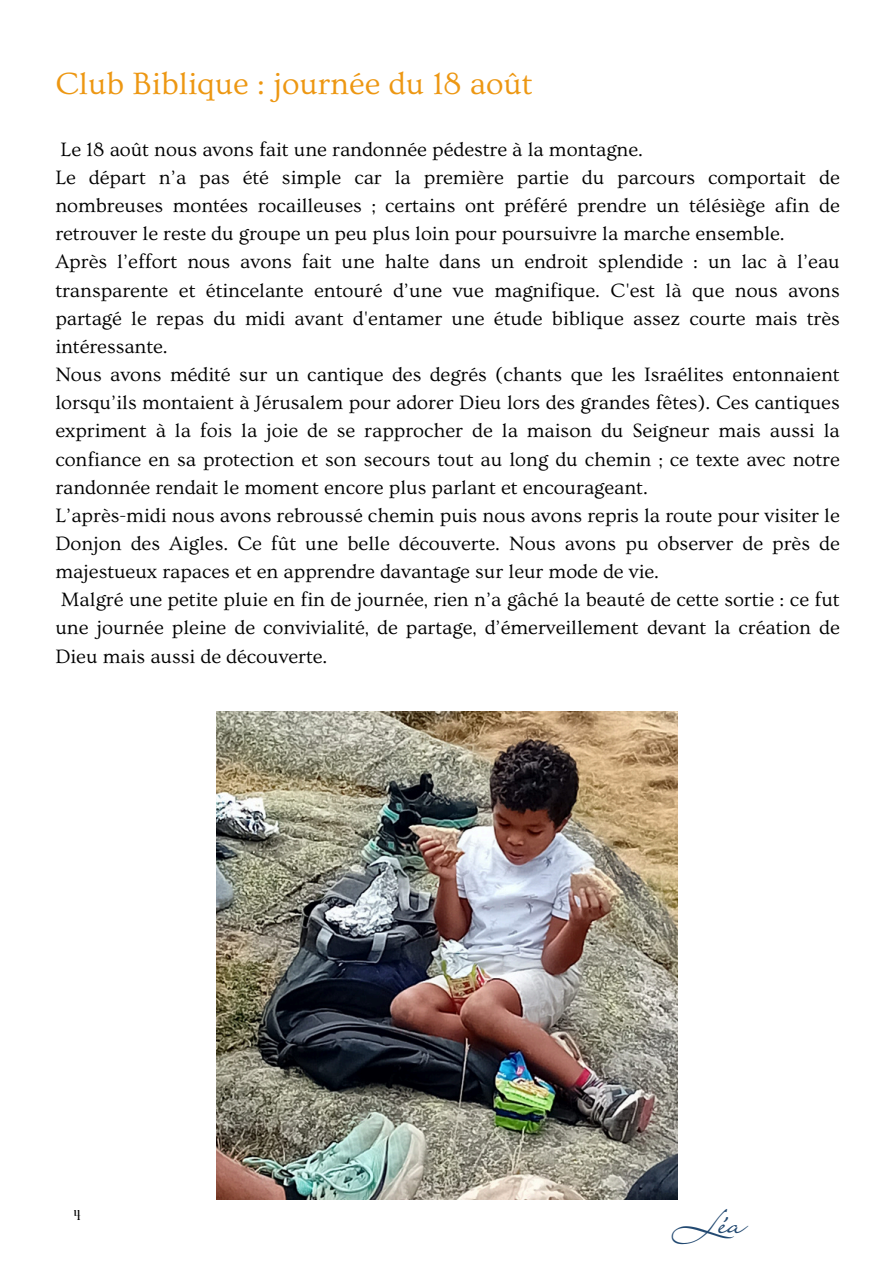
<style>
.page{position:relative;width:894px;height:1264px;background:#fff}
.page>*{position:absolute;margin:0;border:0;box-sizing:border-box;transform-origin:0 0}
.t1{font:37.05px "Liana";color:#224971}
.t2{font:32.25px "Ovo";color:#ed9712}
.t3{font:20.25px/28.2px "Ovo";color:#000001}
.t4{font:14.55px "Perandoryv 2";color:#000001}
</style>
<div class="page">
<img style="left:216px;top:712px;width:461px;height:487px">
<h2 class="t2" style="left:55px;top:66px;width:478px">Club Biblique : journée du 18 août</h2>
<p class="t3" style="left:55px;top:136px;width:785px">Le 18 août nous avons fait une randonnée pédestre à la montagne.<br>Le départ n’a pas été simple car la première partie du parcours comportait de nombreuses montées rocailleuses ; certains ont préféré prendre un télésiège afin de retrouver le reste du groupe un peu plus loin pour poursuivre la marche ensemble.<br>Après l’effort nous avons fait une halte dans un endroit splendide : un lac à l’eau transparente et étincelante entouré d’une vue magnifique. C'est là que nous avons partagé le repas du midi avant d'entamer une étude biblique assez courte mais très intéressante.<br>Nous avons médité sur un cantique des degrés (chants que les Israélites entonnaient lorsqu’ils montaient à Jérusalem pour adorer Dieu lors des grandes fêtes). Ces cantiques expriment à la fois la joie de se rapprocher de la maison du Seigneur mais aussi la confiance en sa protection et son secours tout au long du chemin ; ce texte avec notre randonnée rendait le moment encore plus parlant et encourageant.<br>L’après-midi nous avons rebroussé chemin puis nous avons repris la route pour visiter le Donjon des Aigles. Ce fût une belle découverte. Nous avons pu observer de près de majestueux rapaces et en apprendre davantage sur leur mode de vie.<br>Malgré une petite pluie en fin de journée, rien n’a gâché la beauté de cette sortie : ce fut une journée pleine de convivialité, de partage, d’émerveillement devant la création de Dieu mais aussi de découverte.</p>
<p class="t4" style="left:73px;top:1209px;width:9px">4</p>
<h1 class="t1" style="left:673px;top:1197px;width:75px">Léa</h1>
</div>
